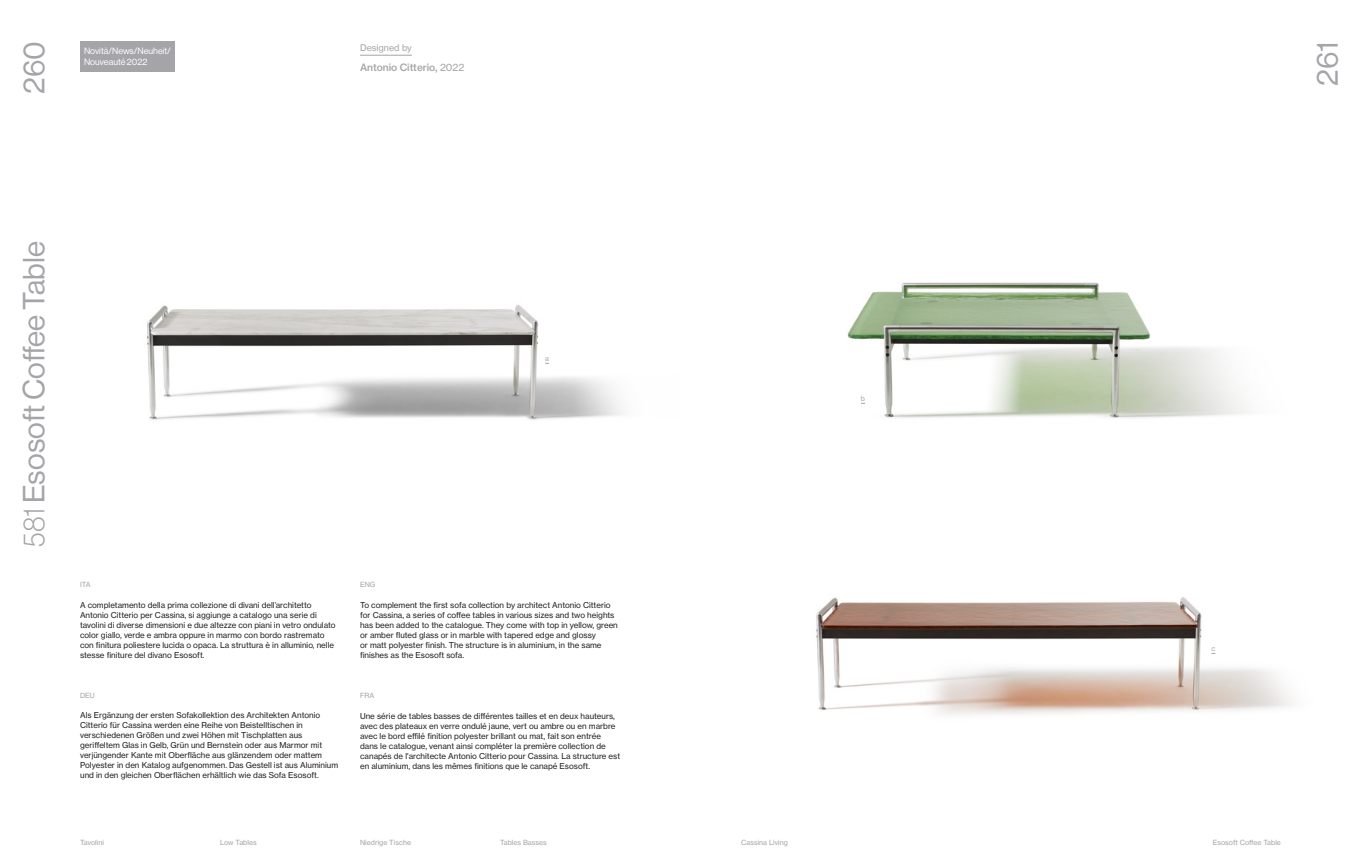
<style>
.page{position:relative;width:1361px;height:865px;background:#fff}
.page>*{position:absolute;margin:0;border:0;box-sizing:border-box;transform-origin:0 0}
.Titolo{font:30px "Haas Grot Disp 55 Roman";color:#a5a5a9}
.Designer{font:500 10px "Haas Grot Text 65";color:#a5a5a9}
.TEC___Testo_tecnico{font:9px/11px "Haas Grot Disp 55 Roman";color:#fff}
.Designed_by{font:9px "Haas Grot Text 55 Roman";color:#a5a5a9}
.Testo_Prodotto{font:8px/10px "Haas Grot Text 55 Roman";color:#231f20}
.t1{font:7px "Haas Grot Text 55 Roman";color:#a5a5a9}
.s1{font-family:"Haas Grot Text 55 Roman";font-weight:400}
.s2{font-family:"Haas Grot Disp 35";font-weight:100}
</style>
<div class="page">
<hr style="left:360px;top:55px;width:52px;height:1px;background:#a5a5a9">
<img style="left:147px;top:305px;width:477px;height:115px">
<div style="left:80px;top:41px;width:94px;height:30px;background:#a5a5a9"></div>
<img style="left:816px;top:597px;width:479px;height:118px">
<img style="left:847px;top:282px;width:398px;height:136px">
<h1 class="Titolo" style="left:17px;top:94px;width:54px;rotate:-90deg">260</h1>
<h1 class="Titolo" style="left:1310px;top:86px;width:46px;rotate:-90deg">261</h1>
<p class="Designed_by" style="left:360px;top:42px;width:53px">Designed by</p>
<p class="Designer" style="left:360px;top:61px;width:106px">Antonio Citterio, <span class="s1">2022</span></p>
<p class="TEC___Testo_tecnico" style="left:84px;top:45px;width:88px">Novità/News/Neuheit/<br>Nouveauté 2022</p>
<p class="Titolo" style="left:17px;top:547px;width:307px;rotate:-90deg"><span class="s2">581</span> Esosoft Coffee Table</p>
<p class="t1" style="left:80px;top:580px;width:12px">ITA</p>
<p class="t1" style="left:360px;top:580px;width:17px">ENG</p>
<p class="t1" style="left:545px;top:354px;width:5px">a</p>
<p class="Testo_Prodotto" style="left:80px;top:600px;width:257px">A completamento della prima collezione di divani dell’architetto Antonio Citterio per Cassina, si aggiunge a catalogo una serie di tavolini di diverse dimensioni e due altezze con piani in vetro ondulato color giallo, verde e ambra oppure in marmo con bordo rastremato con finitura poliestere lucida o opaca. La struttura è in alluminio, nelle stesse finiture del divano Esosoft.</p>
<p class="Testo_Prodotto" style="left:360px;top:600px;width:259px">To complement the first sofa collection by architect Antonio Citterio for Cassina, a series of coffee tables in various sizes and two heights has been added to the catalogue. They come with top in yellow, green or amber fluted glass or in marble with tapered edge and glossy<br>or matt polyester finish. The structure is in aluminium, in the same finishes as the Esosoft sofa.</p>
<p class="t1" style="left:80px;top:690px;width:16px">DEU</p>
<p class="t1" style="left:360px;top:690px;width:16px">FRA</p>
<p class="Testo_Prodotto" style="left:80px;top:710px;width:260px">Als Ergänzung der ersten Sofakollektion des Architekten Antonio Citterio für Cassina werden eine Reihe von Beistelltischen in verschiedenen Größen und zwei Höhen mit Tischplatten aus geriffeltem Glas in Gelb, Grün und Bernstein oder aus Marmor mit verjüngender Kante mit Oberfläche aus glänzendem oder mattem Polyester in den Katalog aufgenommen. Das Gestell ist aus Aluminium und in den gleichen Oberflächen erhältlich wie das Sofa Esosoft.</p>
<p class="Testo_Prodotto" style="left:360px;top:710px;width:261px">Une série de tables basses de différentes tailles et en deux hauteurs, avec des plateaux en verre ondulé jaune, vert ou ambre ou en marbre avec le bord effilé finition polyester brillant ou mat, fait son entrée dans le catalogue, venant ainsi compléter la première collection de canapés de l'architecte Antonio Citterio pour Cassina. La structure est en aluminium, dans les mêmes finitions que le canapé Esosoft.</p>
<p class="t1" style="left:861px;top:394px;width:6px">b</p>
<p class="t1" style="left:1211px;top:644px;width:5px">c</p>
<p class="t1" style="left:80px;top:838px;width:25px">Tavolini</p>
<p class="t1" style="left:220px;top:838px;width:38px">Low Tables</p>
<p class="t1" style="left:360px;top:838px;width:53px">Niedrige Tische</p>
<p class="t1" style="left:500px;top:838px;width:48px">Tables Basses</p>
<p class="t1" style="left:741px;top:838px;width:48px">Cassina Living</p>
<p class="t1" style="left:1212px;top:838px;width:70px">Esosoft Coffee Table</p>
</div>
